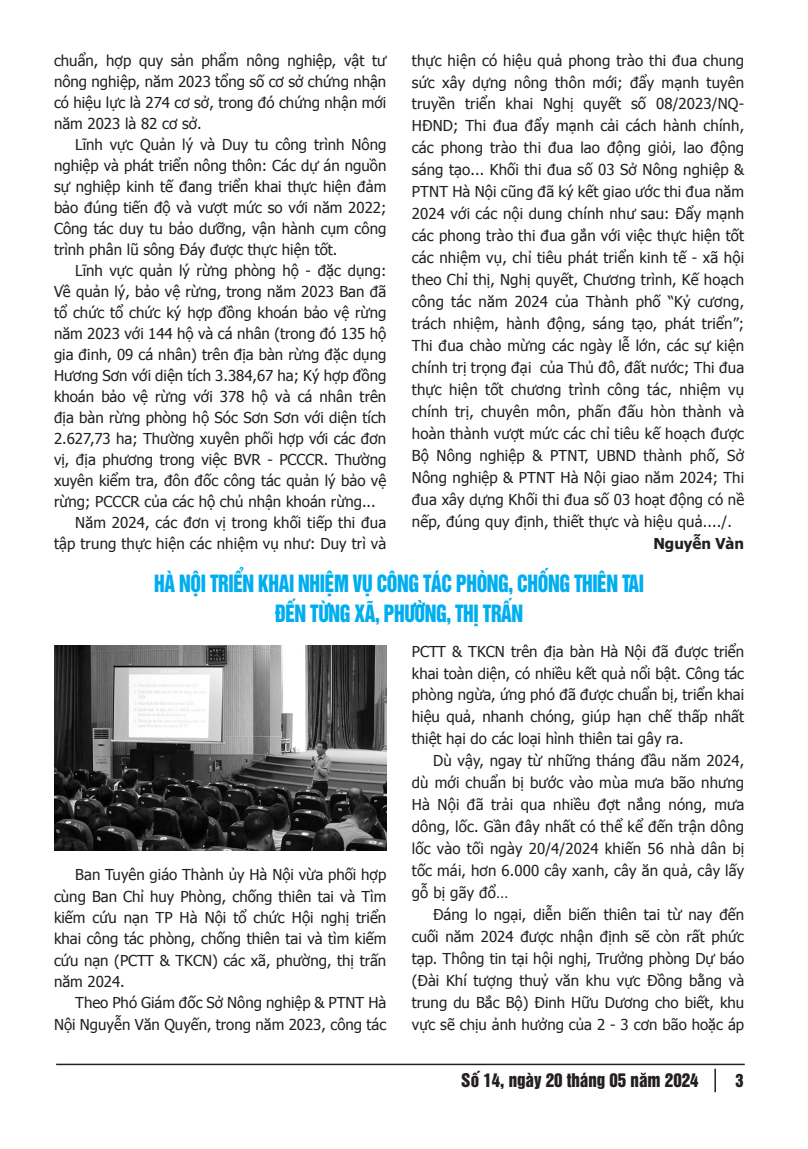
<style>
.page{position:relative;width:808px;height:1149px;background:#fff}
.page>*{position:absolute;margin:0;border:0;box-sizing:border-box;transform-origin:0 0}
.t1{font:21.75px "UTM Helvet Ins";letter-spacing:-.02em;color:#00aeef;scale:.88 1}
.t2{font:17.25px "UTM Helvet Ins";color:#231f20}
.t3{font:16.5px "UTM Helvet Ins";color:#231f20}
.t4{font:15px/21.9px "Tahoma";color:#231f20;text-align:justify}
.t5{font:700 15px "Tahoma";color:#231f20}
</style>
<div class="page">
<hr style="left:56px;top:1063px;width:689px;height:1px;background:#231f20">
<hr style="left:714px;top:1068px;width:2px;height:23px;background:#231f20">
<img style="left:54px;top:645px;width:332px;height:205px">
<p class="t4" style="left:54px;top:49px;width:334px;line-height:21px">chuẩn, hợp quy sản phẩm nông nghiệp, vật tư nông nghiệp, năm 2023 tổng số cơ sở chứng nhận có hiệu lực là 274 cơ sở, trong đó chứng nhận mới năm 2023 là 82 cơ sở.</p>
<p class="t4" style="left:54px;top:133px;width:334px;line-height:21px;text-indent:21px">Lĩnh vực Quả n lý và Duy tu công trình Nông nghiệp và phát triển nông thôn: Các dự án nguồn sự nghiệp kinh tế đang triển khai thực hiện đảm bảo đúng tiến độ và vượt mức so với năm 2022; Công tác duy tu bảo dưỡng, vận hành cụm công trình phân lũ sông Đáy được thực hiện tốt.</p>
<p class="t4" style="left:54px;top:259px;width:334px;line-height:21px;text-indent:21px">Lĩnh vực quả n lý rừng phòng hộ - đặc dụ ng:<br>Về quản lý, bảo vệ rừng, trong năm 2023 Ban đã tổ chức tổ chức ký hợp đồng khoán bảo vệ rừng năm 2023 với 144 hộ và cá nhân (trong đó 135 hộ gia đinh, 09 cá nhân) trên địa bàn rừng đặc dụng Hương Sơn với diện tích 3.384,67 ha; Ký hợp đồng khoán bảo vệ rừng với 378 hộ và cá nhân trên địa bàn rừng phòng hộ Sóc Sơn Sơn với diện tích 2.627,73 ha; Thường xuyên phối hợp với các đơn vị, địa phương trong việc BVR - PCCCR. Thường xuyên kiểm tra, đôn đốc công tác quản lý bảo vệ rừng; PCCCR của các hộ chủ nhận khoán rừng...</p>
<p class="t4" style="left:54px;top:511px;width:334px;line-height:21px;text-align:right">Năm 2024, các đơn vị trong khối tiếp thi đua tập trung thực hiện các nhiệm vụ như: Duy trì và</p>
<p class="t4" style="left:412px;top:48px;width:334px">thực hiện có hiệu quả phong trào thi đua chung sức xây dựng nông thôn mới; đẩy mạnh tuyên truyền triển khai Nghị quyết số 08/2023/NQ-HĐND; Thi đua đẩy mạnh cải cách hành chính, các phong trào thi đua lao động giỏi, lao động sáng tạo... Khối thi đua số 03 Sở Nông nghiệp &amp; PTNT Hà Nội cũng đã ký kết giao ước thi đua năm 2024 với các nội dung chính như sau: Đẩy mạnh các phong trào thi đua gắn với việc thực hiện tốt các nhiệm vụ, chỉ tiêu phát triển kinh tế - xã hội theo Chỉ thị, Nghị quyết, Chương trình, Kế hoạch công tác năm 2024 của Thành phố “Kỷ cương, trách nhiệm, hành động, sáng tạo, phát triển”; Thi đua chào mừng các ngày lễ lớn, các sự kiện chính trị trọng đại của Thủ đô, đất nước; Thi đua thực hiện tốt chương trình công tác, nhiệm vụ chính trị, chuyên môn, phấn đấu hòn thành và hoàn thành vượt mức các chỉ tiêu kế hoạch được Bộ Nông nghiệp &amp; PTNT, UBND thành phố, Sở Nông nghiệp &amp; PTNT Hà Nội giao năm 2024; Thi đua xây dựng Khối thi đua số 03 hoạt động có nề nếp, đúng quy định, thiết thực và hiệu quả..../.</p>
<p class="t5" style="left:653px;top:533px;width:92px">Nguyễn Vàn</p>
<p class="t1" style="left:154px;top:565px;width:558px">HÀ NỘI TRIỂN KHAI NHIỆM VỤ CÔNG TÁC PHÒNG, CHỐNG THIÊN TAI</p>
<p class="t1" style="left:275px;top:595px;width:283px">ĐẾN TỪNG XÃ, PHƯỜNG, THỊ TRẤN</p>
<p class="t4" style="left:54px;top:863px;width:334px;line-height:21.3px;text-indent:21px">Ban Tuyên giáo Thành ủy Hà Nội vừa phối hợp cùng Ban Chỉ huy Phòng, chống thiên tai và Tìm kiếm cứu nạn TP Hà Nội tổ chức Hội nghị triển khai công tác phòng, chống thiên tai và tìm kiếm cứu nạn (PCTT &amp; TKCN) các xã, phường, thị trấn năm 2024.</p>
<p class="t4" style="left:54px;top:991px;width:334px;line-height:21.3px;text-align:right">Theo Phó Giám đốc Sở Nông nghiệp &amp; PTNT Hà<br>Nội Nguyễn Văn Quyến, trong năm 2023, công tác</p>
<p class="t4" style="left:412px;top:639px;width:334px">PCTT &amp; TKCN trên địa bàn Hà Nội đã được triển khai toàn diện, có nhiều kết quả nổi bật. Công tác phòng ngừa, ứng phó đã được chuẩn bị, triển khai hiệu quả, nhanh chóng, giúp hạn chế thấp nhất thiệt hại do các loại hình thiên tai gây ra.</p>
<p class="t4" style="left:412px;top:749px;width:334px;text-indent:21px">Dù vậy, ngay từ những tháng đầu năm 2024, dù mới chuẩn bị bước vào mùa mưa bão nhưng Hà Nội đã trải qua nhiều đợt nắng nóng, mưa dông, lốc. Gần đây nhất có thể kể đến trận dông lốc vào tối ngày 20/4/2024 khiến 56 nhà dân bị tốc mái, hơn 6.000 cây xanh, cây ăn quả, cây lấy gỗ bị gãy đổ…</p>
<p class="t4" style="left:412px;top:902px;width:334px;text-indent:21px">Đáng lo ngại, diễn biến thiên tai từ nay đến cuối năm 2024 được nhận định sẽ còn rất phức tạp. Thông tin tại hội nghị, Trưởng phòng Dự báo (Đài Khí tượng thuỷ văn khu vực Đồng bằng và trung du Bắc Bộ) Đinh Hữu Dương cho biết, khu vực sẽ chịu ảnh hưởng của 2 - 3 cơn bão hoặc áp</p>
<p class="t2" style="left:461px;top:1065px;width:239px">Số 14, ngày 20 tháng 05 năm 2024</p>
<p class="t3" style="left:735px;top:1066px;width:10px">3</p>
</div>
